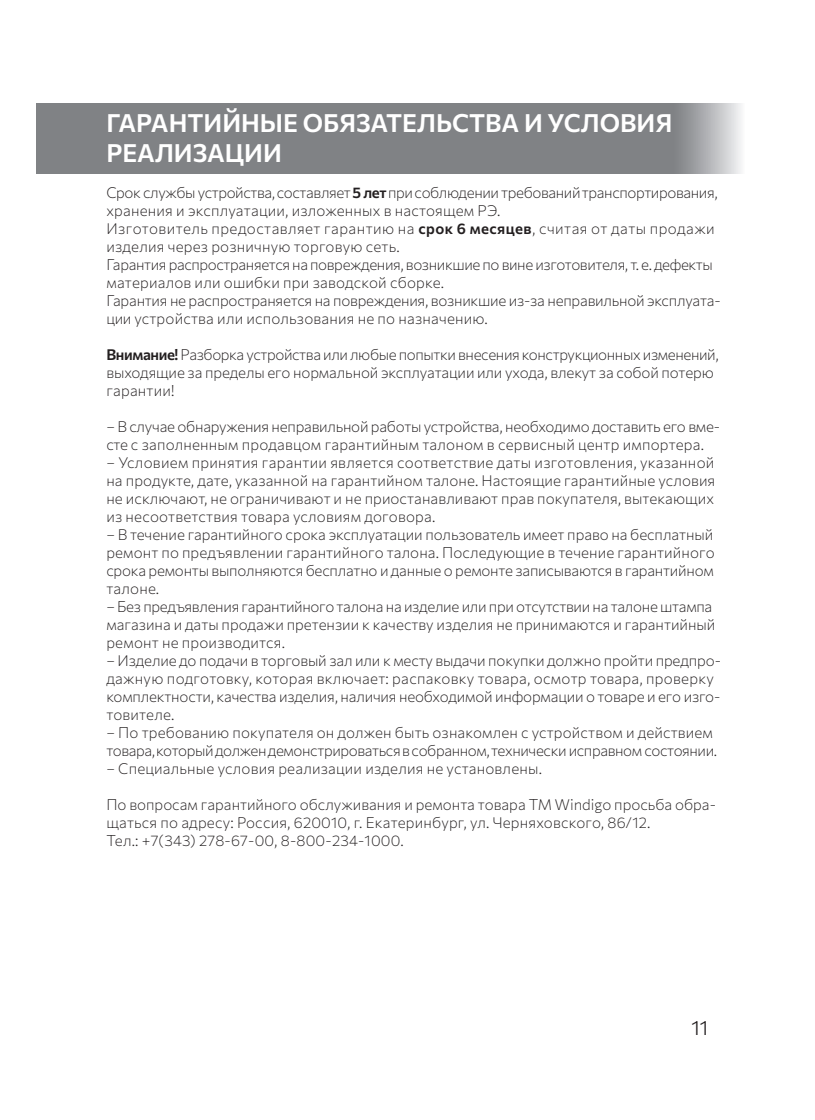
<style>
.page{position:relative;width:815px;height:1120px;background:#fff}
.page>*{position:absolute;margin:0;border:0;box-sizing:border-box;transform-origin:0 0}
.t1{font:600 25px/30px "Commissioner";color:#fff}
.t2{font:300 20px "Commissioner";color:#231f20}
.t3{font:200 15px/18px "Commissioner";letter-spacing:-.01em;color:#231f20}
.t4{font:200 15px/18px "Commissioner";letter-spacing:.03em;color:#231f20}
.t5{font:200 15px "Commissioner";letter-spacing:.015em;color:#231f20}
.s1{font-weight:600}
</style>
<div class="page">
<svg style="left:36px;top:103px;width:705px;height:70px;background:#848689"></svg>
<p class="t1" style="left:106px;top:107px;width:567px">ГАРАНТИЙНЫЕ ОБЯЗАТЕЛЬСТВА И УСЛОВИЯ<br>РЕАЛИЗАЦИИ</p>
<p class="t3" style="left:106px;top:183px;width:613px">Срок службы устройства, составляет <span class="s1">5 лет</span> при соблюдении требований транспортирования, хранения и эксплуатации, изложенных в настоящем РЭ.</p>
<p class="t4" style="left:106px;top:219px;width:610px">Изготовитель предоставляет гарантию на <span class="s1">срок 6 месяцев</span>, считая от даты продажи изделия через розничную торговую сеть.</p>
<p class="t3" style="left:106px;top:255px;width:608px">Гарантия распространяется на повреждения, возникшие по вине изготовителя, т. е. дефекты материалов или ошибки при заводской сборке.</p>
<p class="t3" style="left:106px;top:291px;width:616px">Гарантия не распространяется на повреждения, возникшие из-за неправильной эксплуата&shy;ции устройства или использования не по назначению.</p>
<p class="t3" style="left:106px;top:345px;width:614px"><span class="s1">Внимание!</span> Разборка устройства или любые попытки внесения конструкционных изменений, выходящие за пределы его нормальной эксплуатации или ухода, влекут за собой потерю гарантии!</p>
<p class="t3" style="left:106px;top:417px;width:615px">– В случае обнаружения неправильной работы устройства, необходимо доставить его вме&shy;сте с заполненным продавцом гарантийным талоном в сервисный центр импортера.</p>
<p class="t3" style="left:106px;top:453px;width:610px;text-align:justify">– Условием принятия гарантии является соответствие даты изготовления, указанной на продукте, дате, указанной на гарантийном талоне. Настоящие гарантийные условия не исключают, не ограничивают и не приостанавливают прав покупателя, вытекающих из несоответствия товара условиям договора.</p>
<p class="t3" style="left:106px;top:525px;width:610px;text-align:justify">– В течение гарантийного срока эксплуатации пользователь имеет право на бесплатный ремонт по предъявлении гарантийного талона. Последующие в течение гарантийного срока ремонты выполняются бесплатно и данные о ремонте записываются в гарантийном талоне.</p>
<p class="t3" style="left:106px;top:597px;width:611px">– Без предъявления гарантийного талона на изделие или при отсутствии на талоне штампа магазина и даты продажи претензии к качеству изделия не принимаются и гарантийный ремонт не производится.</p>
<p class="t3" style="left:106px;top:651px;width:616px">– Изделие до подачи в торговый зал или к месту выдачи покупки должно пройти предпро&shy;дажную подготовку, которая включает: распаковку товара, осмотр товара, проверку комплектности, качества изделия, наличия необходимой информации о товаре и его изго&shy;товителе.</p>
<p class="t3" style="left:106px;top:723px;width:612px">– По требованию покупателя он должен быть ознакомлен с устройством и действием товара, который должен демонстрироваться в собранном, технически исправном состоянии.</p>
<p class="t5" style="left:106px;top:757px;width:437px">– Специальные условия реализации изделия не установлены.</p>
<p class="t3" style="left:106px;top:795px;width:611px">По вопросам гарантийного обслуживания и ремонта товара ТМ Windigo просьба обра&shy;щаться по адресу: Россия, 620010, г. Екатеринбург, ул. Черняховского, 86/12.</p>
<p class="t5" style="left:106px;top:829px;width:299px">Тел.: +7(343) 278-67-00, 8-800-234-1000.</p>
<h2 class="t2" style="left:691px;top:1012px;width:18px">11</h2>
</div>
